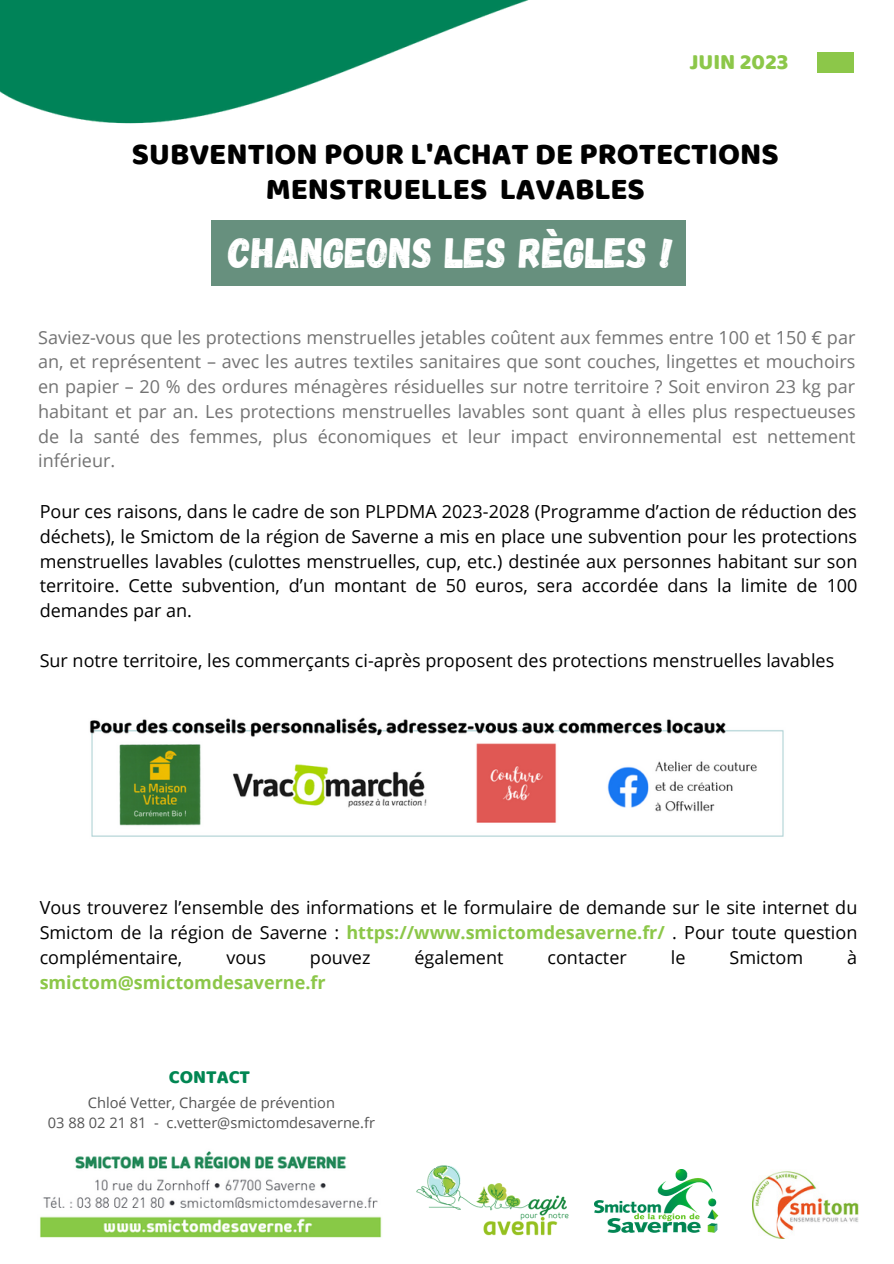
<style>
.page{position:relative;width:894px;height:1264px;background:#fff}
.page>*{position:absolute;margin:0;border:0;box-sizing:border-box;transform-origin:0 0}
.t1{font:42.3px "Gagalin";color:#fff}
.t2{font:31.35px/35px "Baloo Thambi";color:#000;text-align:center}
.t3{font:22.35px "Baloo Thambi";color:#8cc749}
.t4{font:19.05px "Baloo Thambi";color:#008652}
.t5{font:18px/24.8px "Open Sans";color:#000;text-align:justify}
.t6{font:18px/24.8px "Open Sans";color:#737373;text-align:justify}
.t7{font:700 18px "Open Sans";color:#8cc749}
.t8{font:14.55px "Open Sans";color:#545454}
.s1{font-weight:700;color:#8cc749}
</style>
<div class="page">
<img style="left:0;top:0;width:859px;height:1239px">
<div style="left:763px;top:39px;width:57px;height:57px;background:#fff"></div>
<div style="left:787px;top:52px;width:66px;height:21px;background:#8cc749"></div>
<div style="left:758px;top:39px;width:58px;height:57px;background:#fff"></div>
<div style="left:211px;top:220px;width:474px;height:66px;background:#67907e"></div>
<img style="left:599px;top:1169px;width:119px;height:63px">
<img style="left:752px;top:1169px;width:105px;height:69px">
<img style="left:393px;top:1131px;width:206px;height:108px">
<img style="left:25px;top:1144px;width:373px;height:95px">
<img style="left:78px;top:710px;width:738px;height:143px">
<p class="t3" style="left:689px;top:45px;width:100px">JUIN 2023</p>
<p class="t2" style="left:132px;top:137px;width:648px">SUBVENTION POUR L'ACHAT DE PROTECTIONS<br>MENSTRUELLES LAVABLES</p>
<p class="t1" style="left:228px;top:226px;width:446px">CHANGEONS LES RÈGLES !</p>
<p class="t6" style="left:38px;top:324px;width:818px">Saviez-vous que les protections menstruelles jetables coûtent aux femmes entre 100 et 150 € par an, et représentent – avec les autres textiles sanitaires que sont couches, lingettes et mouchoirs en papier – 20 % des ordures ménagères résiduelles sur notre territoire ? Soit environ 23 kg par habitant et par an. Les protections menstruelles lavables sont quant à elles plus respectueuses de la santé des femmes, plus économiques et leur impact environnemental est nettement inférieur.</p>
<p class="t5" style="left:40px;top:498px;width:819px">Pour ces raisons, dans le cadre de son PLPDMA 2023-2028 (Programme d’action de réduction des déchets), le Smictom de la région de Saverne a mis en place une subvention pour les protections menstruelles lavables (culottes menstruelles, cup, etc.) destinée aux personnes habitant sur son territoire. Cette subvention, d’un montant de 50 euros, sera accordée dans la limite de 100 demandes par an.</p>
<p class="t5" style="left:40px;top:647px;width:795px">Sur notre territoire, les commerçants ci-après proposent des protections menstruelles lavables</p>
<p class="t5" style="left:40px;top:895px;width:819px">Vous trouverez l’ensemble des informations et le formulaire de demande sur le site internet du Smictom de la région de Saverne : <span class="s1">https://www.smictomdesaverne.fr/</span> . Pour toute question complémentaire,</p>
<p class="t5" style="left:226px;top:944px;width:41px">vous</p>
<p class="t5" style="left:310px;top:944px;width:62px">pouvez</p>
<p class="t5" style="left:414px;top:944px;width:90px">également</p>
<p class="t5" style="left:547px;top:944px;width:81px">contacter</p>
<p class="t5" style="left:670px;top:944px;width:16px">le</p>
<p class="t5" style="left:729px;top:944px;width:75px">Smictom</p>
<p class="t5" style="left:847px;top:944px;width:12px">à</p>
<p class="t7" style="left:40px;top:969px;width:287px">smictom@smictomdesaverne.fr</p>
<p class="t4" style="left:169px;top:1062px;width:83px">CONTACT</p>
<p class="t8" style="left:88px;top:1092px;width:248px">Chloé Vetter, Chargée de prévention</p>
<p class="t8" style="left:48px;top:1112px;width:328px">03 88 02 21 81 - c.vetter@smictomdesaverne.fr</p>
</div>
